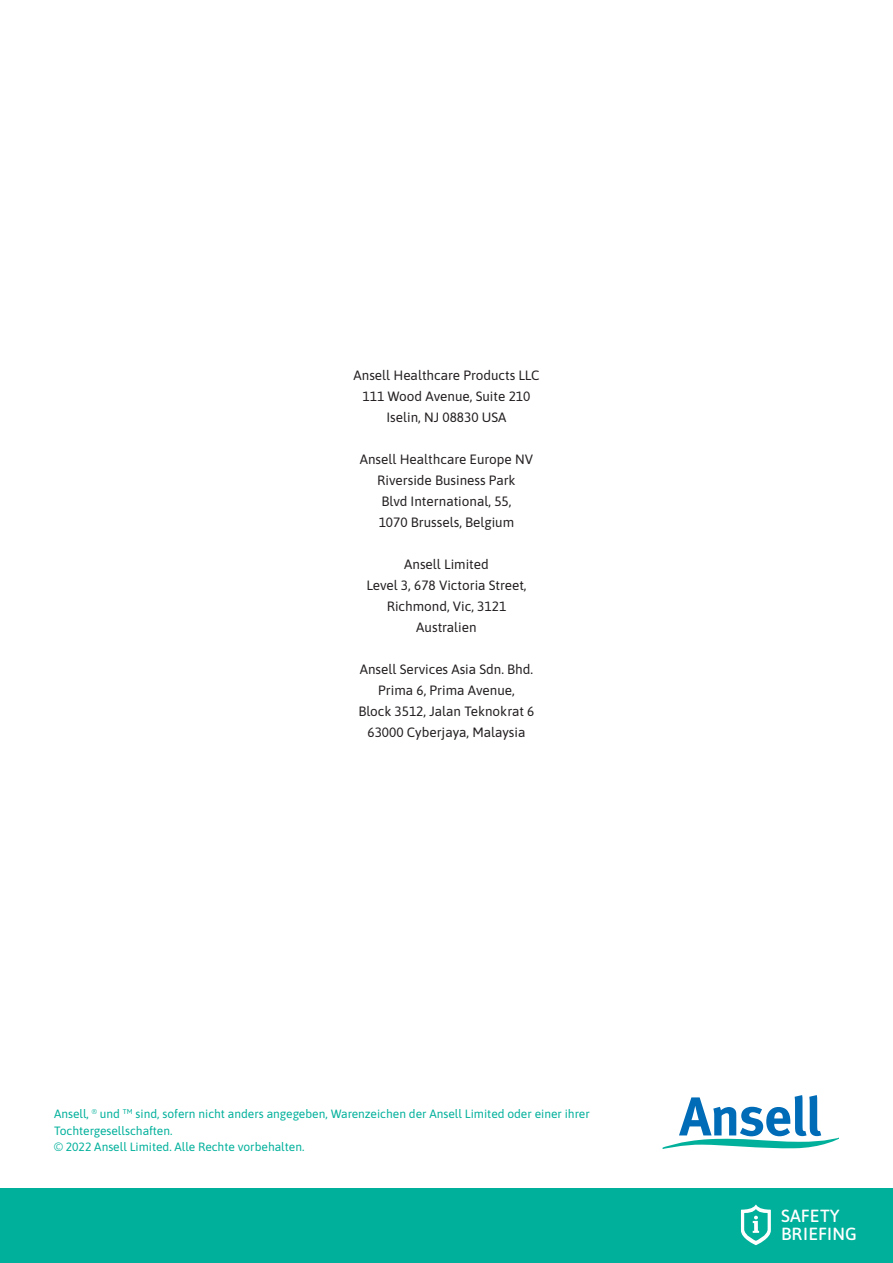
<style>
.page{position:relative;width:893px;height:1263px;background:#fff}
.page>*{position:absolute;margin:0;border:0;box-sizing:border-box;transform-origin:0 0}
.t1{font:500 17.55px/17.5px "Asap";letter-spacing:.01em;color:#fff}
.t2{font:13.5px/21px "Asap";color:#231f20;text-align:center}
.t3{font:12px/16.5px "Asap";color:#00b09b}
</style>
<div class="page">
<svg style="left:663px;top:1095px;width:176px;height:54px"></svg>
<div style="left:0;top:1188px;width:893px;height:75px;background:#00b09b"></div>
<svg style="left:741px;top:1205px;width:30px;height:40px"></svg>
<p class="t2" style="left:354px;top:364px;width:187px">Ansell Healthcare Products LLC<br>111 Wood Avenue, Suite 210<br>Iselin, NJ 08830 USA</p>
<p class="t2" style="left:360px;top:448px;width:175px">Ansell Healthcare Europe NV<br>Riverside Business Park<br>Blvd International, 55,<br>1070 Brussels, Belgium</p>
<p class="t2" style="left:366px;top:553px;width:162px">Ansell Limited<br>Level 3, 678 Victoria Street,<br>Richmond, Vic, 3121<br>Australien</p>
<p class="t2" style="left:359px;top:658px;width:177px">Ansell Services Asia Sdn. Bhd.<br>Prima 6, Prima Avenue,<br>Block 3512, Jalan Teknokrat 6<br>63000 Cyberjaya, Malaysia</p>
<p class="t3" style="left:54px;top:1105px;width:537px">Ansell, <sup>®</sup> und <sup>TM</sup> sind, sofern nicht anders angegeben, Warenzeichen der Ansell Limited oder einer ihrer<br>Tochtergesellschaften.<br>© 2022 Ansell Limited. Alle Rechte vorbehalten.</p>
<p class="t1" style="left:781px;top:1206px;width:77px">SAFETY<br>BRIEFING</p>
</div>
